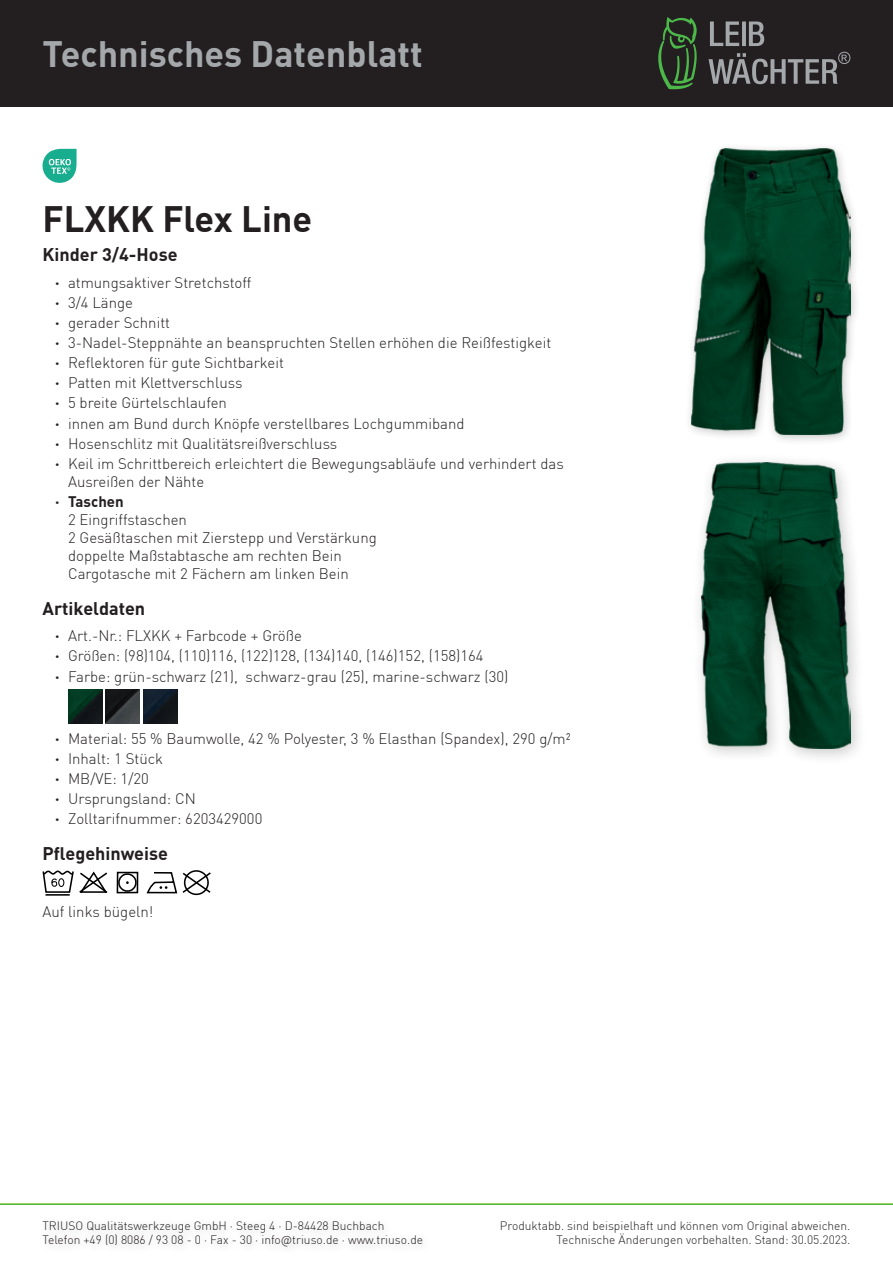
<style>
.page{position:relative;width:893px;height:1263px;background:#fff}
.page>*{position:absolute;margin:0;border:0;box-sizing:border-box;transform-origin:0 0}
.t1{font:700 36px "DIN Pro";color:#a4a8aa}
.t2{font:700 36px "DIN Pro";color:#231f20}
.t3{font:700 18px "DIN Pro";color:#231f20}
.t4{font:300 15px/20.1px "DIN Pro";color:#231f20}
.t5{font:700 15px "DIN Pro";color:#231f20}
.t6{font:300 12px/14.4px "DIN Pro";color:#231f20}
.s1{font-weight:700}
</style>
<div class="page">
<div style="left:37px;top:1213px;width:395px;height:43px;background:#fbfbfb"></div>
<div style="left:0;top:0;width:893px;height:106px;background:#231f20"></div>
<svg style="left:658px;top:17px;width:39px;height:72px"></svg>
<svg style="left:709px;top:22px;width:141px;height:62px"></svg>
<hr style="left:0;top:1203px;width:893px;height:2px;background:#4cb849">
<div style="left:690px;top:452px;width:177px;height:313px;background:#231f20;opacity:.25"></div>
<img style="left:701px;top:463px;width:149px;height:285px">
<img style="left:68px;top:689px;width:34px;height:34px">
<img style="left:106px;top:689px;width:34px;height:34px">
<img style="left:144px;top:689px;width:34px;height:35px">
<div style="left:117px;top:872px;width:21px;height:21px;border:2px solid #000002"></div>
<svg style="left:146px;top:870px;width:65px;height:26px"></svg>
<svg style="left:43px;top:870px;width:65px;height:23px"></svg>
<hr style="left:46px;top:894px;width:24px;height:2px;background:#000002">
<svg style="left:116px;top:871px;width:23px;height:21px"></svg>
<div style="left:683px;top:141px;width:178px;height:304px;background:#231f20;opacity:.25"></div>
<img style="left:691px;top:149px;width:159px;height:285px">
<svg style="left:43px;top:149px;width:34px;height:34px"></svg>
<h1 class="t1" style="left:43px;top:30px;width:382px">Technisches Datenblatt</h1>
<h1 class="t2" style="left:43px;top:195px;width:271px">FLXKK Flex Line</h1>
<p class="t3" style="left:43px;top:243px;width:137px">Kinder 3/4-Hose</p>
<p class="t4" style="left:55px;top:272px;width:510px"><span class="s1">ˁ</span> atmungsaktiver Stretchstoff<br><span class="s1">ˁ</span> 3/4 Länge<br><span class="s1">ˁ</span> gerader Schnitt<br><span class="s1">ˁ</span> 3-Nadel-Steppnähte an beanspruchten Stellen erhöhen die Reißfestigkeit<br><span class="s1">ˁ</span> Reflektoren für gute Sichtbarkeit<br><span class="s1">ˁ</span> Patten mit Klettverschluss<br><span class="s1">ˁ</span> 5 breite Gürtelschlaufen<br><span class="s1">ˁ</span> innen am Bund durch Knöpfe verstellbares Lochgummiband<br><span class="s1">ˁ</span> Hosenschlitz mit Qualitätsreißverschluss<br><span class="s1">ˁ</span> Keil im Schrittbereich erleichtert die Bewegungsabläufe und verhindert das</p>
<p class="t4" style="left:68px;top:471px;width:138px">Ausreißen der Nähte</p>
<p class="t5" style="left:55px;top:492px;width:70px">ˁ Taschen</p>
<p class="t4" style="left:68px;top:510px;width:310px;line-height:18px">2 Eingriffstaschen<br>2 Gesäßtaschen mit Zierstepp und Verstärkung doppelte Maßstabtasche am rechten Bein Cargotasche mit 2 Fächern am linken Bein</p>
<p class="t3" style="left:43px;top:596px;width:104px">Artikeldaten</p>
<p class="t4" style="left:55px;top:626px;width:455px"><span class="s1">ˁ</span> Art.-Nr.: FLXKK + Farbcode + Größe<br><span class="s1">ˁ</span> Größen: (98)104, (110)116, (122)128, (134)140, (146)152, (158)164<br><span class="s1">ˁ</span> Farbe: grün-schwarz (21), schwarz-grau (25), marine-schwarz (30)</p>
<p class="t4" style="left:55px;top:728px;width:517px"><span class="s1">ˁ</span> Material: 55 % Baumwolle, 42 % Polyester, 3 % Elasthan (Spandex), 290 g/m² <span class="s1">ˁ</span> Inhalt: 1 Stück<br><span class="s1">ˁ</span> MB/VE: 1/20<br><span class="s1">ˁ</span> Ursprungsland: CN<br><span class="s1">ˁ</span> Zolltarifnummer: 6203429000</p>
<p class="t3" style="left:43px;top:842px;width:127px">Pflegehinweise</p>
<p class="t4" style="left:43px;top:901px;width:112px">Auf links bügeln!</p>
<p class="t6" style="left:43px;top:1218px;width:382px">TRIUSO Qualitätswerkzeuge GmbH · Steeg 4 · D-84428 Buchbach<br>Telefon +49 (0) 8086 / 93 08 - 0 · Fax - 30 · info@triuso.de · www.triuso.de</p>
<p class="t6" style="left:500px;top:1218px;width:352px;text-align:right">Produktabb. sind beispielhaft und können vom Original abweichen.<br>Technische Änderungen vorbehalten. Stand: 30.05.2023.</p>
</div>
